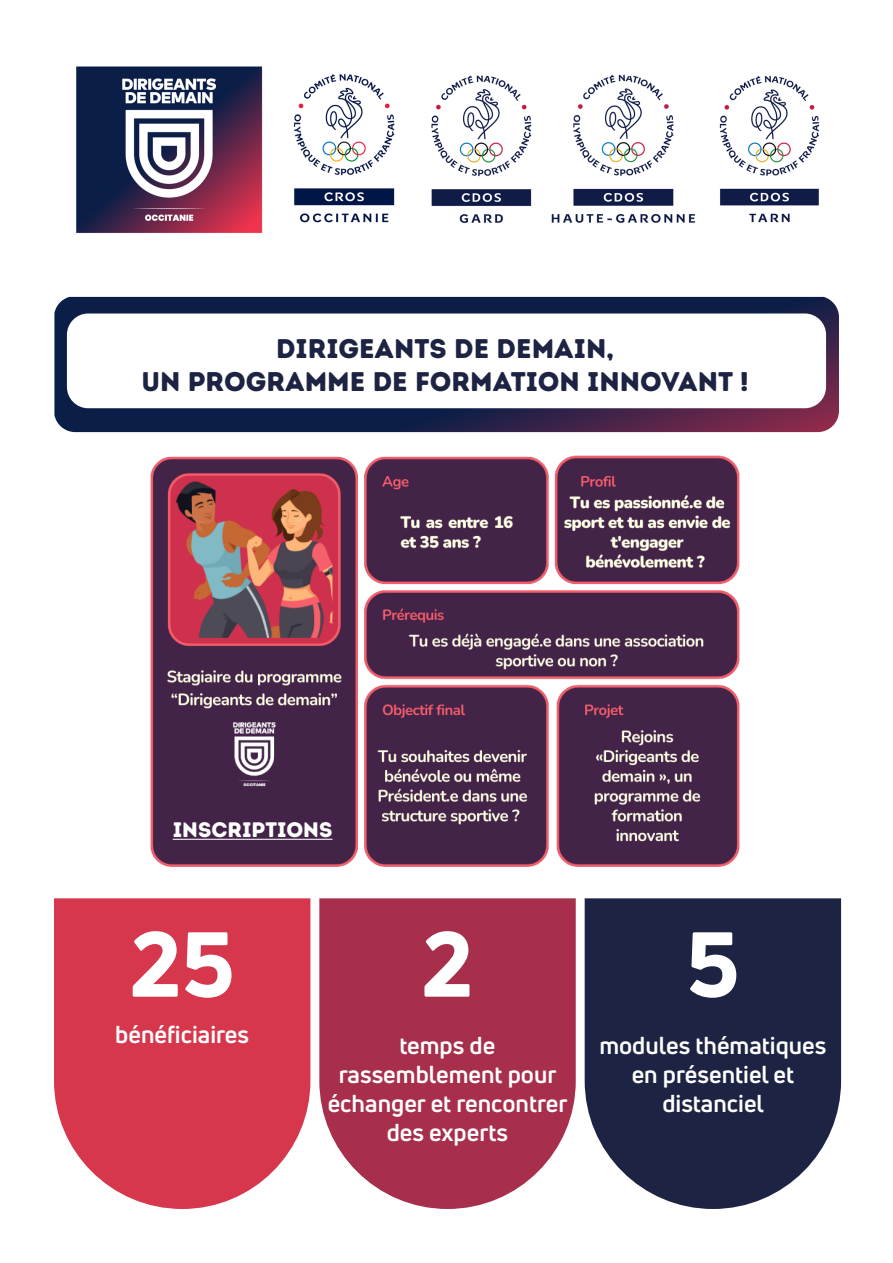
<style>
.page{position:relative;width:893px;height:1263px;background:#fff}
.page>*{position:absolute;margin:0;border:0;box-sizing:border-box;transform-origin:0 0}
.t1{font:800 90px "Uni Neue";color:#fff}
.t2{font:27px/32.4px "Intro Rust Base";color:#1d2342;text-align:center}
.t3{font:700 24px/28.8px "Uni Neue";color:#fff;text-align:center}
.t4{font:21px "Intro Rust Base";color:#fff}
</style>
<div class="page">
<img style="left:150px;top:455px;width:590px;height:412px">
<svg style="left:54px;top:898px;width:256px;height:311px;background:#da485c"></svg>
<svg style="left:319px;top:898px;width:257px;height:311px;background:#af415c"></svg>
<svg style="left:585px;top:898px;width:256px;height:311px;background:#303652"></svg>
<img style="left:54px;top:297px;width:785px;height:135px">
<div style="left:67px;top:313px;width:759px;height:95px;background:#fff;border-radius:21px"></div>
<hr style="left:173px;top:839px;width:160px;height:1px;background:#fff">
<img style="left:76px;top:66px;width:743px;height:167px">
<p class="t2" style="left:141px;top:333px;width:609px">DIRIGEANTS DE DEMAIN,<br>UN PROGRAMME DE FORMATION INNOVANT !</p>
<p class="t4" style="left:173px;top:816px;width:161px">INSCRIPTIONS</p>
<h1 class="t1" style="left:130px;top:903px;width:106px">25</h1>
<p class="t3" style="left:115px;top:1020px;width:135px">bénéficiaires</p>
<h1 class="t1" style="left:421px;top:903px;width:53px">2</h1>
<p class="t3" style="left:328px;top:1031px;width:241px">temps de rassemblement pour échanger et rencontrer des experts</p>
<h1 class="t1" style="left:686px;top:903px;width:55px">5</h1>
<p class="t3" style="left:599px;top:1031px;width:228px">modules thématiques en présentiel et distanciel</p>
</div>
